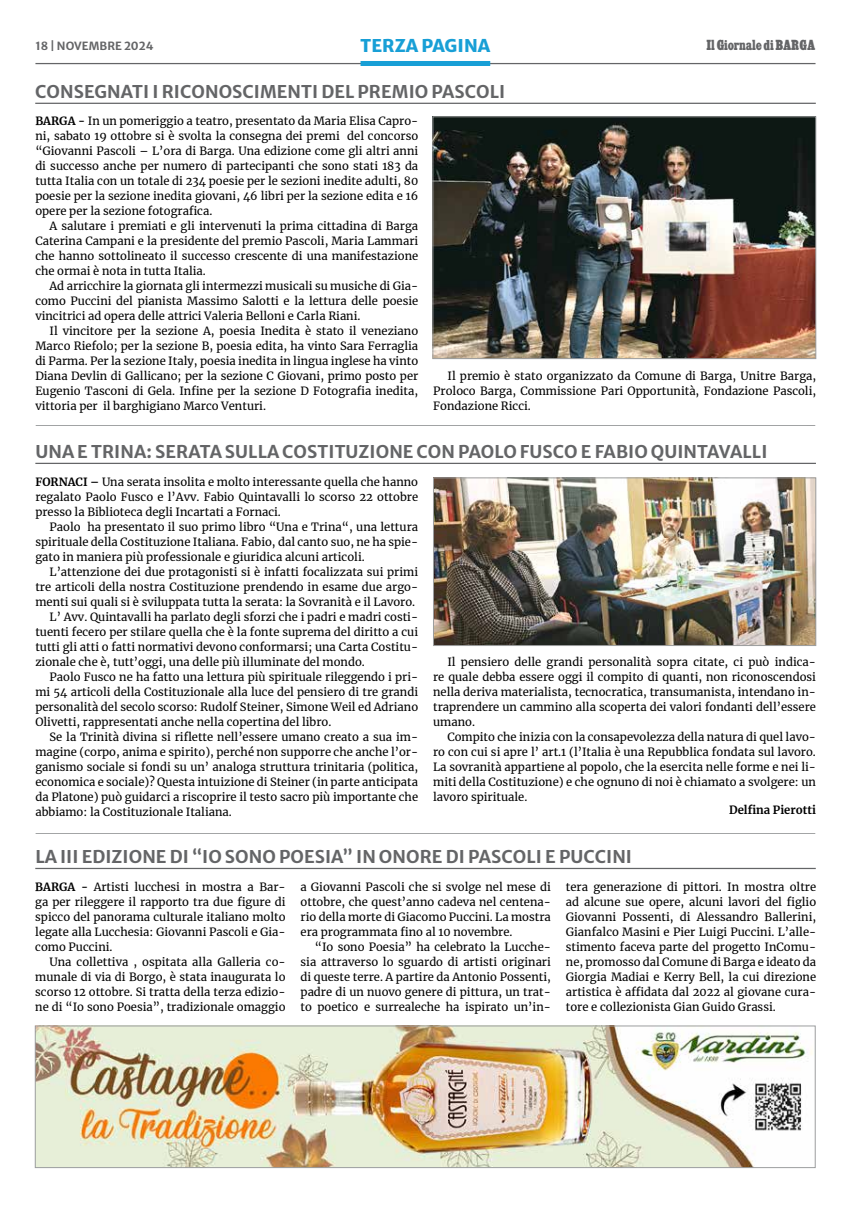
<style>
.page{position:relative;width:851px;height:1205px;background:#fff}
.page>*{position:absolute;margin:0;border:0;box-sizing:border-box;transform-origin:0 0}
.t1{font:700 17.5px "Merriweather Sans";letter-spacing:.005em;color:#646567}
.t2{font:17.5px "Merriweather Sans";letter-spacing:.005em;color:#189fd6}
.t3{font:11.25px/15px "Merriweather";color:#000;text-align:justify}
.t4{font:11.25px "Cairo";color:#646567}
.t5{font:700 11.25px "Merriweather Sans";color:#646567}
.t6{font:700 11.25px "Merriweather";color:#000}
.s1{font-weight:700}
</style>
<div class="page">
<hr style="left:35px;top:63px;width:780px;height:1px;background:#646567">
<div style="left:360px;top:61px;width:130px;height:5px;background:#189fd6"></div>
<img style="left:37px;top:1027px;width:776px;height:139px">
<div style="left:35px;top:1025px;width:780px;height:143px;border:1px solid #9c9e9f"></div>
<hr style="left:35px;top:463px;width:780px;height:1px;background:#646567">
<img style="left:435px;top:479px;width:379px;height:165px">
<div style="left:433px;top:477px;width:383px;height:169px;border:1px solid #9c9e9f"></div>
<hr style="left:35px;top:103px;width:780px;height:1px;background:#646567">
<hr style="left:35px;top:868px;width:780px;height:1px;background:#646567">
<img style="left:434px;top:118px;width:380px;height:239px">
<div style="left:432px;top:116px;width:384px;height:243px;border:1px solid #9c9e9f"></div>
<hr style="left:35px;top:424px;width:782px;height:2px;background:#003882;opacity:.5">
<hr style="left:34px;top:831px;width:783px;height:3px;background:#003882;opacity:.5">
<p class="t5" style="left:35px;top:37px;width:119px">18 | NOVEMBRE 2024</p>
<h1 class="t2" style="left:360px;top:30px;width:131px">TERZA PAGINA</h1>
<p class="t4" style="left:706px;top:40px;width:110px">Il Giornale di BARGA</p>
<h1 class="t1" style="left:35px;top:76px;width:471px">CONSEGNATI I RICONOSCIMENTI DEL PREMIO PASCOLI</h1>
<p class="t3" style="left:35px;top:114px;width:384px"><span class="s1">BARGA -</span> In un pomeriggio a teatro, presentato da Maria Elisa Capro&shy;ni, sabato 19 ottobre si è svolta la consegna dei premi del concorso “Giovanni Pascoli – L’ora di Barga. Una edizione come gli altri anni di successo anche per numero di partecipanti che sono stati 183 da tutta Italia con un totale di 234 poesie per le sezioni inedite adulti, 80 poesie per la sezione inedita giovani, 46 libri per la sezione edita e 16 opere per la sezione fotografica.</p>
<p class="t3" style="left:35px;top:219px;width:384px;text-indent:14px">A salutare i premiati e gli intervenuti la prima cittadina di Barga Caterina Campani e la presidente del premio Pascoli, Maria Lammari che hanno sottolineato il successo crescente di una manifestazione che ormai è nota in tutta Italia.</p>
<p class="t3" style="left:35px;top:278px;width:384px;text-indent:14px">Ad arricchire la giornata gli intermezzi musicali su musiche di Gia&shy;como Puccini del pianista Massimo Salotti e la lettura delle poesie vincitrici ad opera delle attrici Valeria Belloni e Carla Riani.</p>
<p class="t3" style="left:35px;top:323px;width:384px;text-indent:14px">Il vincitore per la sezione A, poesia Inedita è stato il veneziano Marco Riefolo; per la sezione B, poesia edita, ha vinto Sara Ferraglia di Parma. Per la sezione Italy, poesia inedita in lingua inglese ha vinto Diana Devlin di Gallicano; per la sezione C Giovani, primo posto per Eugenio Tasconi di Gela. Infine per la sezione D Fotografia inedita, vittoria per il barghigiano Marco Venturi.</p>
<p class="t3" style="left:433px;top:368px;width:384px;text-indent:14px">Il premio è stato organizzato da Comune di Barga, Unitre Barga, Proloco Barga, Commissione Pari Opportunità, Fondazione Pascoli, Fondazione Ricci.</p>
<h1 class="t1" style="left:35px;top:436px;width:733px">UNA E TRINA: SERATA SULLA COSTITUZIONE CON PAOLO FUSCO E FABIO QUINTAVALLI</h1>
<p class="t3" style="left:35px;top:474px;width:384px"><span class="s1">FORNACI –</span> Una serata insolita e molto interessante quella che hanno regalato Paolo Fusco e l’Avv. Fabio Quintavalli lo scorso 22 ottobre presso la Biblioteca degli Incartati a Fornaci.</p>
<p class="t3" style="left:35px;top:519px;width:384px;text-indent:14px">Paolo ha presentato il suo primo libro “Una e Trina“, una lettura spirituale della Costituzione Italiana. Fabio, dal canto suo, ne ha spie&shy;gato in maniera più professionale e giuridica alcuni articoli.</p>
<p class="t3" style="left:50px;top:564px;width:370px">L’attenzione dei due protagonisti si è infatti focalizzata sui primi</p>
<p class="t3" style="left:35px;top:579px;width:384px">tre articoli della nostra Costituzione prendendo in esame due argo-</p>
<p class="t3" style="left:35px;top:593px;width:381px">menti sui quali si è sviluppata tutta la serata: la Sovranità e il Lavoro.</p>
<p class="t3" style="left:50px;top:608px;width:370px">L’ Avv. Quintavalli ha parlato degli sforzi che i padri e madri costi-</p>
<p class="t3" style="left:35px;top:623px;width:384px">tuenti fecero per stilare quella che è la fonte suprema del diritto a cui</p>
<p class="t3" style="left:35px;top:638px;width:384px">tutti gli atti o fatti normativi devono conformarsi; una Carta Costitu-</p>
<p class="t3" style="left:35px;top:653px;width:331px">zionale che è, tutt’oggi, una delle più illuminate del mondo.</p>
<p class="t3" style="left:50px;top:668px;width:370px">Paolo Fusco ne ha fatto una lettura più spirituale rileggendo i pri-</p>
<p class="t3" style="left:35px;top:683px;width:384px">mi 54 articoli della Costituzionale alla luce del pensiero di tre grandi</p>
<p class="t3" style="left:35px;top:698px;width:384px">personalità del secolo scorso: Rudolf Steiner, Simone Weil ed Adriano</p>
<p class="t3" style="left:35px;top:713px;width:297px">Olivetti, rappresentati anche nella copertina del libro.</p>
<p class="t3" style="left:50px;top:728px;width:370px">Se la Trinità divina si riflette nell’essere umano creato a sua im-</p>
<p class="t3" style="left:35px;top:743px;width:384px">magine (corpo, anima e spirito), perché non supporre che anche l’or-</p>
<p class="t3" style="left:35px;top:758px;width:384px">ganismo sociale si fondi su un’ analoga struttura trinitaria (politica,</p>
<p class="t3" style="left:35px;top:773px;width:384px">economica e sociale)? Questa intuizione di Steiner (in parte anticipata</p>
<p class="t3" style="left:35px;top:788px;width:384px">da Platone) può guidarci a riscoprire il testo sacro più importante che</p>
<p class="t3" style="left:35px;top:803px;width:198px">abbiamo: la Costituzionale Italiana.</p>
<p class="t3" style="left:433px;top:653px;width:384px;text-indent:14px">Il pensiero delle grandi personalità sopra citate, ci può indica&shy;re quale debba essere oggi il compito di quanti, non riconoscendosi nella deriva materialista, tecnocratica, transumanista, intendano in&shy;traprendere un cammino alla scoperta dei valori fondanti dell’essere umano.</p>
<p class="t3" style="left:433px;top:728px;width:384px;text-indent:14px">Compito che inizia con la consapevolezza della natura di quel lavo&shy;ro con cui si apre l’ art.1 (l’Italia è una Repubblica fondata sul lavoro.<br>La sovranità appartiene al popolo, che la esercita nelle forme e nei li&shy;miti della Costituzione) e che ognuno di noi è chiamato a svolgere: un lavoro spirituale.</p>
<p class="t6" style="left:729px;top:802px;width:88px">Delfina Pierotti</p>
<h1 class="t1" style="left:35px;top:841px;width:598px">LA III EDIZIONE DI “IO SONO POESIA” IN ONORE DI PASCOLI E PUCCINI</h1>
<p class="t3" style="left:35px;top:879px;width:252px"><span class="s1">BARGA -</span> Artisti lucchesi in mostra a Bar&shy;ga per rileggere il rapporto tra due figure di spicco del panorama culturale italiano molto legate alla Lucchesia: Giovanni Pascoli e Gia&shy;como Puccini.</p>
<p class="t3" style="left:35px;top:954px;width:252px;text-indent:14px">Una collettiva , ospitata alla Galleria co&shy;munale di via di Borgo, è stata inaugurata lo scorso 12 ottobre. Si tratta della terza edizio&shy;ne di “Io sono Poesia”, tradizionale omaggio</p>
<p class="t3" style="left:300px;top:878px;width:252px">a Giovanni Pascoli che si svolge nel mese di ottobre, che quest’anno cadeva nel centena&shy;rio della morte di Giacomo Puccini. La mostra era programmata fino al 10 novembre.</p>
<p class="t3" style="left:300px;top:938px;width:252px;text-indent:14px">“Io sono Poesia” ha celebrato la Lucche&shy;sia attraverso lo sguardo di artisti originari di queste terre. A partire da Antonio Possenti, padre di un nuovo genere di pittura, un trat&shy;to poetico e surrealeche ha ispirato un’in-</p>
<p class="t3" style="left:566px;top:878px;width:252px">tera generazione di pittori. In mostra oltre ad alcune sue opere, alcuni lavori del figlio Giovanni Possenti, di Alessandro Ballerini, Gianfalco Masini e Pier Luigi Puccini. L’alle&shy;stimento faceva parte del progetto InComu&shy;ne, promosso dal Comune di Barga e ideato da Giorgia Madiai e Kerry Bell, la cui direzione artistica è affidata dal 2022 al giovane cura&shy;tore e collezionista Gian Guido Grassi.</p>
</div>
